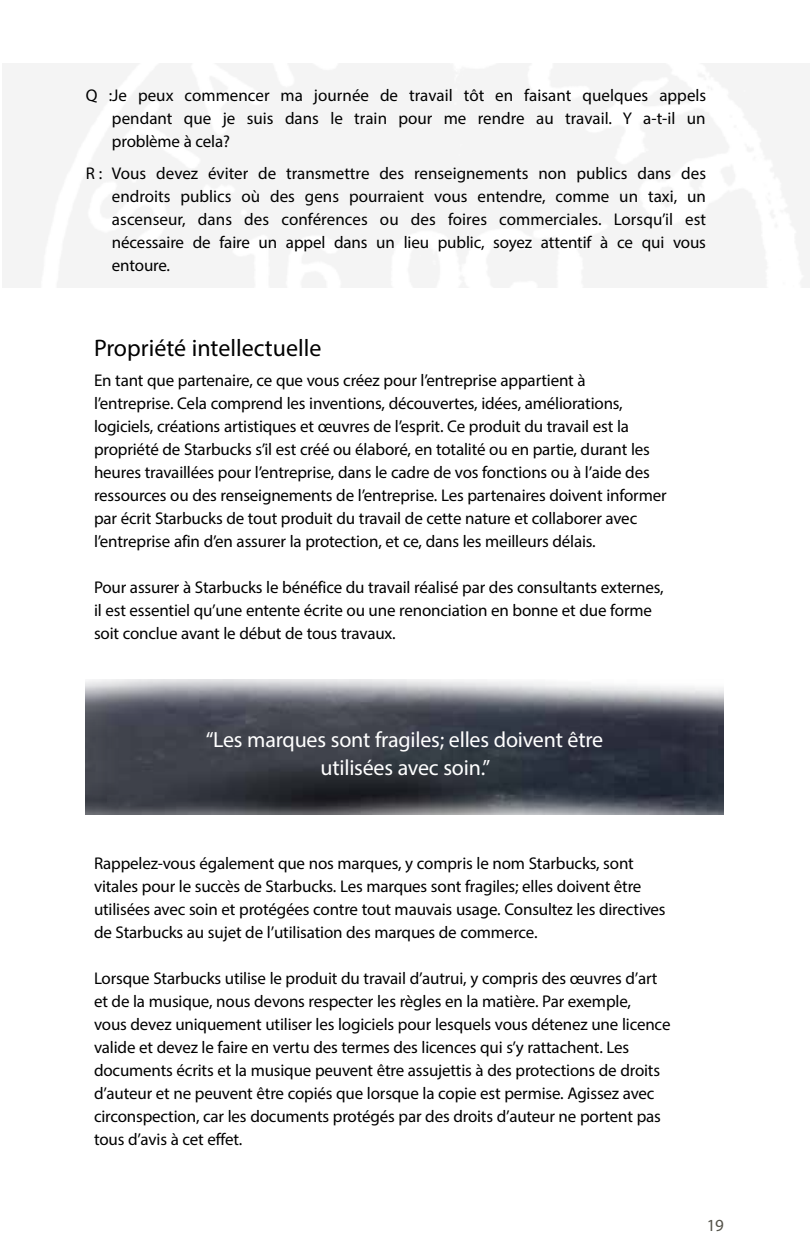
<style>
.page{position:relative;width:810px;height:1260px;background:#fff}
.page>*{position:absolute;margin:0;border:0;box-sizing:border-box;transform-origin:0 0}
.t1{font:24px "Myriad Pro";color:#000}
.t2{font:22px/28px "Myriad Pro";letter-spacing:-.01em;color:#fff;text-align:center}
.t3{font:17px/23px "Myriad Pro";letter-spacing:-.01em;color:#000}
.t4{font:17px "Myriad Pro";color:#54534a}
</style>
<div class="page">
<img style="left:85px;top:680px;width:639px;height:135px">
<p class="t3" style="left:112px;top:83px;width:596px;text-align:justify;text-indent:-26px">Q :Je peux commencer ma journée de travail tôt en faisant quelques appels pendant que je suis dans le train pour me rendre au travail. Y a-t-il un problème à cela?</p>
<p class="t3" style="left:112px;top:161px;width:596px;text-align:justify;text-indent:-26px">R : Vous devez éviter de transmettre des renseignements non publics dans des endroits publics où des gens pourraient vous entendre, comme un taxi, un ascenseur, dans des conférences ou des foires commerciales. Lorsqu’il est nécessaire de faire un appel dans un lieu public, soyez attentif à ce qui vous entoure.</p>
<h1 class="t1" style="left:94px;top:333px;width:229px">Propriété intellectuelle</h1>
<p class="t3" style="left:94px;top:369px;width:574px">En tant que partenaire, ce que vous créez pour l’entreprise appartient à l’entreprise. Cela comprend les inventions, découvertes, idées, améliorations, logiciels, créations artistiques et œuvres de l’esprit. Ce produit du travail est la propriété de Starbucks s’il est créé ou élaboré, en totalité ou en partie, durant les heures travaillées pour l’entreprise, dans le cadre de vos fonctions ou à l’aide des ressources ou des renseignements de l’entreprise. Les partenaires doivent informer par écrit Starbucks de tout produit du travail de cette nature et collaborer avec l’entreprise afin d’en assurer la protection, et ce, dans les meilleurs délais.</p>
<p class="t3" style="left:94px;top:576px;width:571px">Pour assurer à Starbucks le bénéfice du travail réalisé par des consultants externes, il est essentiel qu’une entente écrite ou une renonciation en bonne et due forme soit conclue avant le début de tous travaux.</p>
<p class="t2" style="left:206px;top:725px;width:399px">“Les marques sont fragiles; elles doivent être utilisées avec soin.”</p>
<p class="t3" style="left:94px;top:852px;width:573px">Rappelez-vous également que nos marques, y compris le nom Starbucks, sont vitales pour le succès de Starbucks. Les marques sont fragiles; elles doivent être utilisées avec soin et protégées contre tout mauvais usage. Consultez les directives de Starbucks au sujet de l’utilisation des marques de commerce.</p>
<p class="t3" style="left:94px;top:967px;width:578px">Lorsque Starbucks utilise le produit du travail d’autrui, y compris des œuvres d’art et de la musique, nous devons respecter les règles en la matière. Par exemple,<br>vous devez uniquement utiliser les logiciels pour lesquels vous détenez une licence valide et devez le faire en vertu des termes des licences qui s’y rattachent. Les documents écrits et la musique peuvent être assujettis à des protections de droits d’auteur et ne peuvent être copiés que lorsque la copie est permise. Agissez avec circonspection, car les documents protégés par des droits d’auteur ne portent pas tous d’avis à cet effet.</p>
<p class="t4" style="left:707px;top:1215px;width:19px">19</p>
</div>
